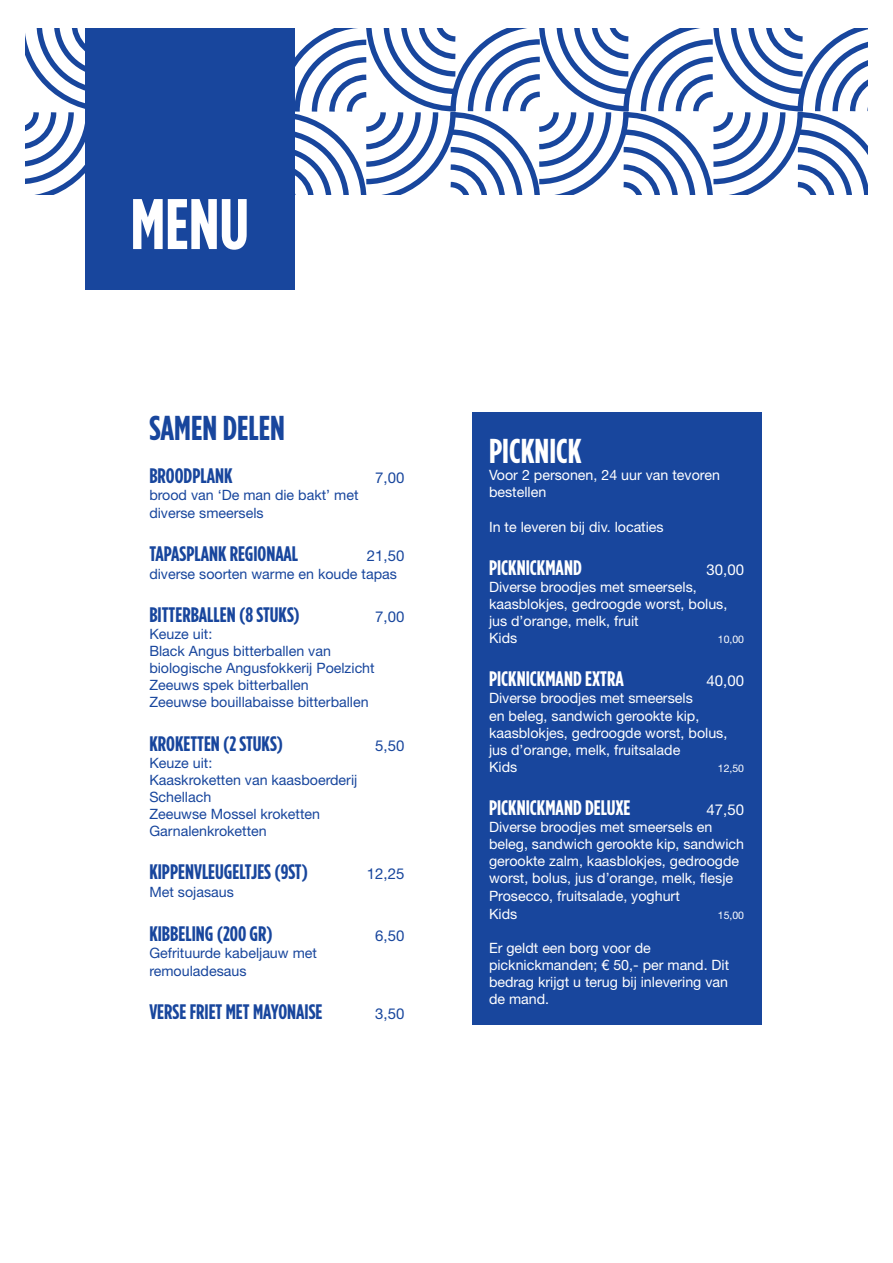
<style>
.page{position:relative;width:893px;height:1263px;background:#fff}
.page>*{position:absolute;margin:0;border:0;box-sizing:border-box;transform-origin:0 0}
.t1{font:700 71.4px "Gotham Condensed";color:#fff}
.t2{font:700 34.5px "Gotham Condensed";color:#18469d}
.t3{font:700 34.5px "Gotham Condensed";color:#fff}
.t4{font:700 21px "Gotham Condensed";color:#18469d}
.t5{font:700 21px "Gotham Condensed";color:#fff}
.t6{font:15px "Helvetica Neue LT Std";color:#18469d}
.t7{font:15px "Helvetica Neue LT Std";color:#fff}
.t8{font:14.25px/17.1px "Helvetica Neue LT Std";color:#fff}
.t9{font:14.25px/17.1px "Helvetica Neue LT Std";color:#18469d}
.t10{font:10.5px "Helvetica Neue LT Std";color:#fff}
</style>
<div class="page">
<div style="left:472px;top:412px;width:289px;height:613px;background:#18469d"></div>
<svg style="left:26px;top:28px;width:841px;height:167px"></svg>
<div style="left:85px;top:28px;width:210px;height:262px;background:#18469d"></div>
<h1 class="t1" style="left:131px;top:182px;width:120px">MENU</h1>
<h2 class="t2" style="left:149px;top:408px;width:137px">SAMEN DELEN</h2>
<h3 class="t4" style="left:149px;top:464px;width:85px">BROODPLANK</h3>
<p class="t6" style="left:375px;top:469px;width:31px">7,00</p>
<p class="t9" style="left:149px;top:487px;width:211px">brood van ‘De man die bakt’ met diverse smeersels</p>
<h3 class="t4" style="left:149px;top:541px;width:150px">TAPASPLANK REGIONAAL</h3>
<p class="t6" style="left:367px;top:546px;width:39px">21,50</p>
<p class="t9" style="left:149px;top:565px;width:249px">diverse soorten warme en koude tapas</p>
<h3 class="t4" style="left:149px;top:602px;width:152px">BITTERBALLEN (8 STUKS)</h3>
<p class="t6" style="left:375px;top:608px;width:31px">7,00</p>
<p class="t9" style="left:149px;top:625px;width:227px">Keuze uit:<br>Black Angus bitterballen van biologische Angusfokkerij Poelzicht<br>Zeeuws spek bitterballen<br>Zeeuwse bouillabaisse bitterballen</p>
<h3 class="t4" style="left:149px;top:731px;width:135px">KROKETTEN (2 STUKS)</h3>
<p class="t6" style="left:375px;top:736px;width:31px">5,50</p>
<p class="t9" style="left:149px;top:754px;width:209px">Keuze uit:<br>Kaaskroketten van kaasboerderij<br>Schellach<br>Zeeuwse Mossel kroketten<br>Garnalenkroketten</p>
<h3 class="t4" style="left:149px;top:860px;width:160px">KIPPENVLEUGELTJES (9ST)</h3>
<p class="t6" style="left:367px;top:865px;width:39px">12,25</p>
<p class="t9" style="left:149px;top:883px;width:86px">Met sojasaus</p>
<h3 class="t4" style="left:149px;top:921px;width:125px">KIBBELING (200 GR)</h3>
<p class="t6" style="left:375px;top:926px;width:31px">6,50</p>
<p class="t9" style="left:149px;top:943px;width:169px;line-height:18px">Gefrituurde kabeljauw met remouladesaus</p>
<h3 class="t4" style="left:149px;top:999px;width:175px">VERSE FRIET MET MAYONAISE</h3>
<p class="t6" style="left:375px;top:1004px;width:31px">3,50</p>
<h2 class="t3" style="left:489px;top:431px;width:94px">PICKNICK</h2>
<p class="t8" style="left:489px;top:466px;width:232px">Voor 2 personen, 24 uur van tevoren bestellen</p>
<p class="t8" style="left:489px;top:518px;width:176px">In te leveren bij div. locaties</p>
<h3 class="t5" style="left:489px;top:555px;width:94px">PICKNICKMAND</h3>
<p class="t7" style="left:707px;top:560px;width:39px">30,00</p>
<p class="t8" style="left:489px;top:578px;width:240px">Diverse broodjes met smeersels, kaasblokjes, gedroogde worst, bolus, jus d’orange, melk, fruit<br>Kids</p>
<p class="t10" style="left:718px;top:633px;width:28px">10,00</p>
<h3 class="t5" style="left:489px;top:667px;width:136px">PICKNICKMAND EXTRA</h3>
<p class="t7" style="left:707px;top:672px;width:39px">40,00</p>
<p class="t8" style="left:489px;top:690px;width:240px">Diverse broodjes met smeersels<br>en beleg, sandwich gerookte kip, kaasblokjes, gedroogde worst, bolus, jus d’orange, melk, fruitsalade<br>Kids</p>
<p class="t10" style="left:718px;top:762px;width:28px">12,50</p>
<h3 class="t5" style="left:489px;top:795px;width:143px">PICKNICKMAND DELUXE</h3>
<p class="t7" style="left:707px;top:801px;width:39px">47,50</p>
<p class="t8" style="left:489px;top:818px;width:257px">Diverse broodjes met smeersels en beleg, sandwich gerookte kip, sandwich gerookte zalm, kaasblokjes, gedroogde worst, bolus, jus d’orange, melk, flesje<br>Prosecco, fruitsalade, yoghurt<br>Kids</p>
<p class="t10" style="left:718px;top:908px;width:28px">15,00</p>
<p class="t8" style="left:489px;top:939px;width:242px">Er geldt een borg voor de picknickmanden; € 50,- per mand. Dit bedrag krijgt u terug bij inlevering van de mand.</p>
</div>
